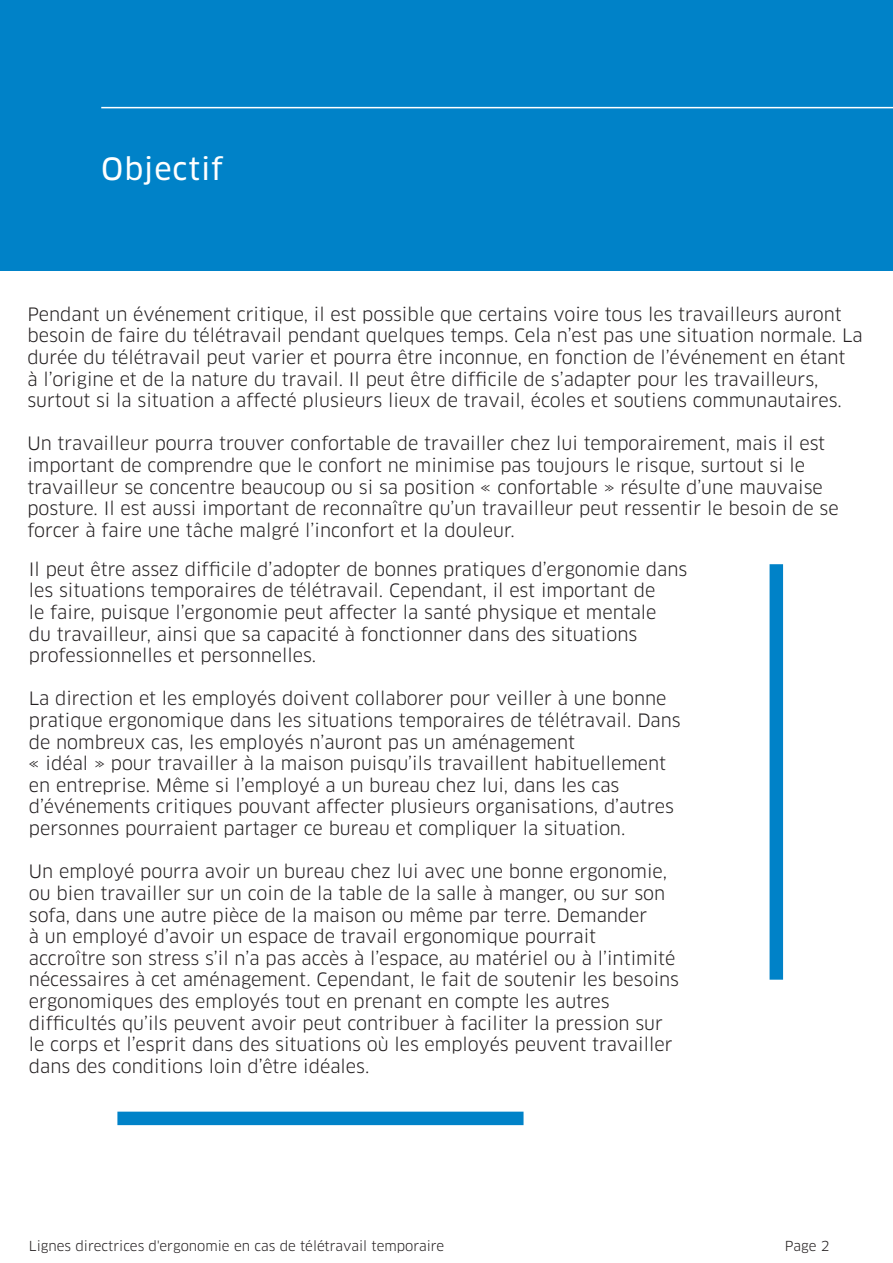
<style>
.page{position:relative;width:893px;height:1263px;background:#fff}
.page>*{position:absolute;margin:0;border:0;box-sizing:border-box;transform-origin:0 0}
.Heading_20_pt{font:30px "Clan OT News";letter-spacing:.03em;color:#fff}
.t1{font:18px/21.6px "Clan OT";color:#231f20}
.t2{font:13.5px "Clan OT";color:#231f20}
</style>
<div class="page">
<div style="left:0;top:0;width:893px;height:270px;background:#0082c8"></div>
<hr style="left:101px;top:107px;width:792px;height:1px;background:#fff">
<div style="left:117px;top:1112px;width:406px;height:13px;background:#0082c8"></div>
<div style="left:770px;top:564px;width:13px;height:416px;background:#0082c8"></div>
<p class="Heading_20_pt" style="left:101px;top:151px;width:124px">Objectif</p>
<p class="t1" style="left:27px;top:303px;width:837px">Pendant un événement critique, il est possible que certains voire tous les travailleurs auront besoin de faire du télétravail pendant quelques temps. Cela n’est pas une situation normale. La durée du télétravail peut varier et pourra être inconnue, en fonction de l’événement en étant<br>à l’origine et de la nature du travail. Il peut être difficile de s’adapter pour les travailleurs, surtout si la situation a affecté plusieurs lieux de travail, écoles et soutiens communautaires.</p>
<p class="t1" style="left:27px;top:433px;width:813px">Un travailleur pourra trouver confortable de travailler chez lui temporairement, mais il est important de comprendre que le confort ne minimise pas toujours le risque, surtout si le travailleur se concentre beaucoup ou si sa position « confortable » résulte d’une mauvaise posture. Il est aussi important de reconnaître qu’un travailleur peut ressentir le besoin de se forcer à faire une tâche malgré l’inconfort et la douleur.</p>
<p class="t1" style="left:29px;top:558px;width:660px">Il peut être assez difficile d’adopter de bonnes pratiques d’ergonomie dans les situations temporaires de télétravail. Cependant, il est important de<br>le faire, puisque l’ergonomie peut affecter la santé physique et mentale<br>du travailleur, ainsi que sa capacité à fonctionner dans des situations professionnelles et personnelles.</p>
<p class="t1" style="left:29px;top:688px;width:653px">La direction et les employés doivent collaborer pour veiller à une bonne pratique ergonomique dans les situations temporaires de télétravail. Dans de nombreux cas, les employés n’auront pas un aménagement<br>« idéal » pour travailler à la maison puisqu’ils travaillent habituellement en entreprise. Même si l’employé a un bureau chez lui, dans les cas d’événements critiques pouvant affecter plusieurs organisations, d’autres personnes pourraient partager ce bureau et compliquer la situation.</p>
<p class="t1" style="left:29px;top:861px;width:652px">Un employé pourra avoir un bureau chez lui avec une bonne ergonomie, ou bien travailler sur un coin de la table de la salle à manger, ou sur son sofa, dans une autre pièce de la maison ou même par terre. Demander<br>à un employé d’avoir un espace de travail ergonomique pourrait<br>accroître son stress s’il n’a pas accès à l’espace, au matériel ou à l’intimité nécessaires à cet aménagement. Cependant, le fait de soutenir les besoins ergonomiques des employés tout en prenant en compte les autres difficultés qu’ils peuvent avoir peut contribuer à faciliter la pression sur le corps et l’esprit dans des situations où les employés peuvent travailler dans des conditions loin d’être idéales.</p>
<p class="t2" style="left:29px;top:1238px;width:417px">Lignes directrices d'ergonomie en cas de télétravail temporaire</p>
<p class="t2" style="left:785px;top:1238px;width:46px">Page 2</p>
</div>
